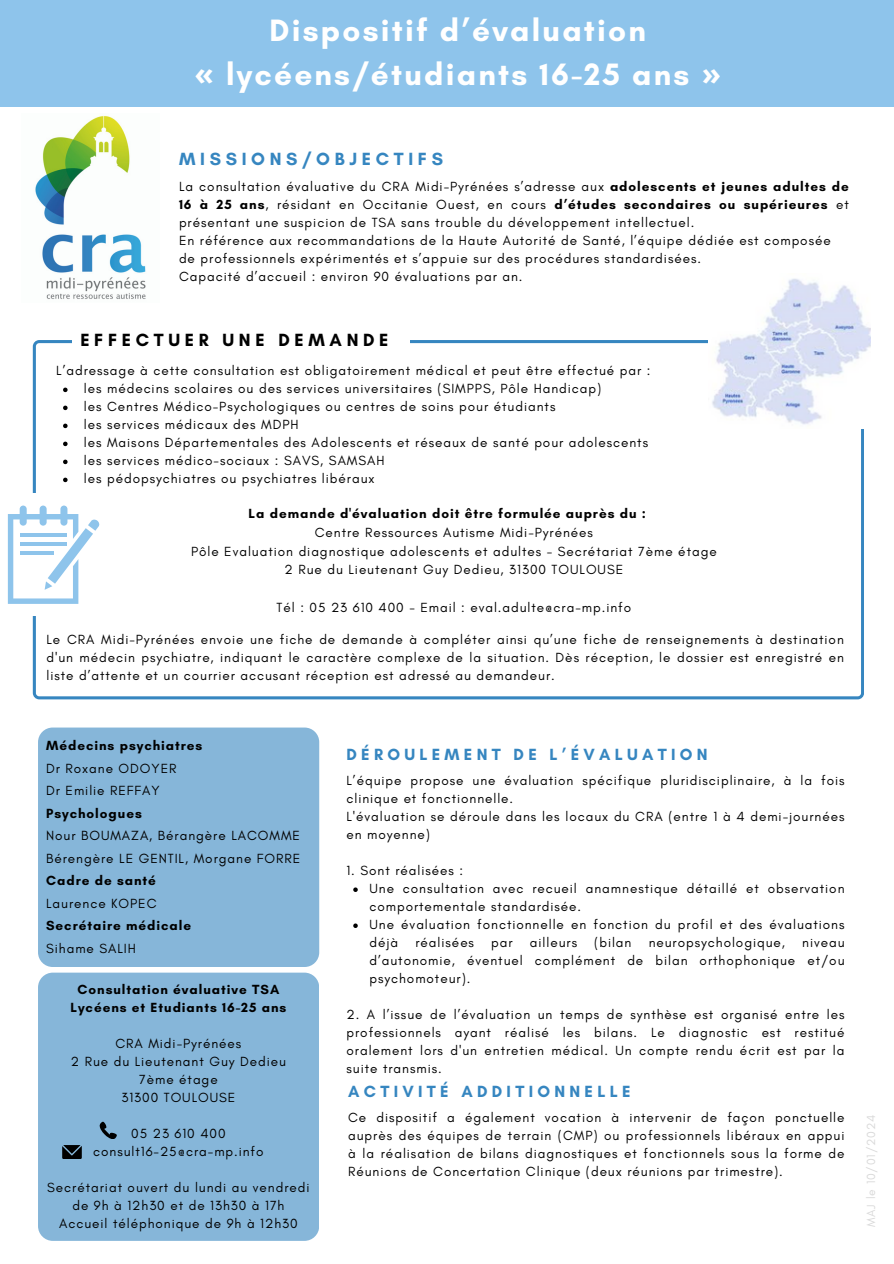
<style>
.page{position:relative;width:894px;height:1264px;background:#fff}
.page>*{position:absolute;margin:0;border:0;box-sizing:border-box;transform-origin:0 0}
.t1{font:700 31.5px "Glacial Indifference";letter-spacing:.07em;color:#fff}
.t2{font:700 18px "Glacial Indifference";letter-spacing:.26em;color:#000}
.t3{font:700 18px "Glacial Indifference";letter-spacing:.26em;color:#3686c0}
.t4{font:700 16.5px "Glacial Indifference";letter-spacing:.26em;color:#3686c0}
.t5{font:13.5px/18px "Glacial Indifference";letter-spacing:.07em;color:#000}
.t6{font:700 13.5px "Glacial Indifference";letter-spacing:.07em;color:#000}
.t7{font:12px "Glacial Indifference";letter-spacing:.07em;color:#d9d9d9}
.s1{font-family:"Noto Sans"}
.s2{font-weight:700}
</style>
<div class="page">
<svg style="left:33px;top:340px;width:830px;height:359px"></svg>
<img style="left:708px;top:278px;width:162px;height:151px">
<img style="left:35px;top:115px;width:111px;height:184px">
<div style="left:0;top:0;width:893px;height:107px;background:#8ec4eb"></div>
<div style="left:38px;top:972px;width:281px;height:268px;background:#86b6d9;border-radius:15px"></div>
<div style="left:38px;top:727px;width:281px;height:240px;background:#86b6d9;border-radius:15px"></div>
<div style="left:3px;top:493px;width:86px;height:123px;background:#fff"></div>
<svg style="left:8px;top:505px;width:92px;height:98px"></svg>
<svg style="left:353px;top:887px;width:4px;height:5px"></svg>
<svg style="left:353px;top:923px;width:4px;height:5px"></svg>
<div style="left:72px;top:320px;width:337px;height:36px;background:#fff"></div>
<svg style="left:63px;top:387px;width:5px;height:5px"></svg>
<svg style="left:63px;top:405px;width:5px;height:5px"></svg>
<svg style="left:63px;top:423px;width:5px;height:5px"></svg>
<svg style="left:63px;top:441px;width:5px;height:5px"></svg>
<svg style="left:63px;top:459px;width:5px;height:5px"></svg>
<svg style="left:63px;top:477px;width:5px;height:5px"></svg>
<svg style="left:100px;top:1121px;width:16px;height:17px"></svg>
<svg style="left:62px;top:1145px;width:19px;height:13px"></svg>
<p class="t1" style="left:269px;top:11px;width:378px">Dispositif d’évaluation</p>
<p class="t1" style="left:194px;top:55px;width:528px"><span class="s1">«</span> lycéens/étudiants 16-25 ans <span class="s1">»</span></p>
<p class="t3" style="left:179px;top:148px;width:265px">MISSIONS/OBJECTIFS</p>
<p class="t5" style="left:179px;top:177px;width:671px;text-align:justify">La consultation évaluative du CRA Midi-Pyrénées s’adresse aux <span class="s2">adolescents et jeunes adultes de 16 à 25 ans</span>, résidant en Occitanie Ouest, en cours <span class="s2">d’études secondaires ou supérieures</span> et présentant une suspicion de TSA sans trouble du développement intellectuel.</p>
<p class="t5" style="left:179px;top:231px;width:653px">En référence aux recommandations de la Haute Autorité de Santé, l’équipe dédiée est composée de professionnels expérimentés et s’appuie sur des procédures standardisées.</p>
<p class="t5" style="left:179px;top:267px;width:345px">Capacité d’accueil : environ 90 évaluations par an.</p>
<p class="t2" style="left:80px;top:329px;width:309px">EFFECTUER UNE DEMANDE</p>
<p class="t5" style="left:56px;top:361px;width:595px">L’adressage à cette consultation est obligatoirement médical et peut être effectué par :</p>
<p class="t5" style="left:84px;top:379px;width:518px">les médecins scolaires ou des services universitaires (SIMPPS, Pôle Handicap)</p>
<p class="t5" style="left:84px;top:397px;width:473px">les Centres Médico-Psychologiques ou centres de soins pour étudiants</p>
<p class="t5" style="left:84px;top:415px;width:216px">les services médicaux des MDPH</p>
<p class="t5" style="left:84px;top:433px;width:565px">les Maisons Départementales des Adolescents et réseaux de santé pour adolescents</p>
<p class="t5" style="left:84px;top:451px;width:302px">les services médico-sociaux : SAVS, SAMSAH</p>
<p class="t5" style="left:84px;top:469px;width:292px">les pédopsychiatres ou psychiatres libéraux</p>
<p class="t6" style="left:248px;top:505px;width:399px">La demande d'évaluation doit être formulée auprès du :</p>
<p class="t5" style="left:315px;top:523px;width:280px">Centre Ressources Autisme Midi-Pyrénées</p>
<p class="t5" style="left:191px;top:542px;width:527px">Pôle Evaluation diagnostique adolescents et adultes - Secrétariat 7ème étage</p>
<p class="t5" style="left:284px;top:560px;width:340px">2 Rue du Lieutenant Guy Dedieu, 31300 TOULOUSE</p>
<p class="t5" style="left:276px;top:598px;width:356px">Tél : 05 23 610 400 - Email : eval.adulte@cra-mp.info</p>
<p class="t5" style="left:46px;top:630px;width:798px;text-align:justify">Le CRA Midi-Pyrénées envoie une fiche de demande à compléter ainsi qu’une fiche de renseignements à destination d'un médecin psychiatre, indiquant le caractère complexe de la situation. Dès réception, le dossier est enregistré en liste d’attente et un courrier accusant réception est adressé au demandeur.</p>
<p class="t6" style="left:46px;top:737px;width:158px">Médecins psychiatres</p>
<p class="t5" style="left:46px;top:759px;width:132px">Dr Roxane ODOYER</p>
<p class="t5" style="left:46px;top:781px;width:115px">Dr Emilie REFFAY</p>
<p class="t6" style="left:46px;top:804px;width:97px">Psychologues</p>
<p class="t5" style="left:46px;top:826px;width:255px">Nour BOUMAZA, Bérangère LACOMME</p>
<p class="t5" style="left:46px;top:849px;width:255px">Bérengère LE GENTIL, Morgane FORRE</p>
<p class="t6" style="left:46px;top:872px;width:111px">Cadre de santé</p>
<p class="t5" style="left:46px;top:894px;width:112px">Laurence KOPEC</p>
<p class="t6" style="left:46px;top:917px;width:146px">Secrétaire médicale</p>
<p class="t5" style="left:46px;top:939px;width:91px">Sihame SALIH</p>
<p class="t6" style="left:77px;top:981px;width:203px">Consultation évaluative TSA</p>
<p class="t6" style="left:70px;top:999px;width:217px">Lycéens et Etudiants 16-25 ans</p>
<p class="t5" style="left:115px;top:1034px;width:127px">CRA Midi-Pyrénées</p>
<p class="t5" style="left:71px;top:1052px;width:216px">2 Rue du Lieutenant Guy Dedieu</p>
<p class="t5" style="left:139px;top:1070px;width:80px">7ème étage</p>
<p class="t5" style="left:121px;top:1088px;width:115px">31300 TOULOUSE</p>
<p class="t5" style="left:131px;top:1124px;width:96px">05 23 610 400</p>
<p class="t5" style="left:93px;top:1142px;width:172px">consult16-25@cra-mp.info</p>
<p class="t5" style="left:47px;top:1178px;width:264px;text-align:center">Secrétariat ouvert du lundi au vendredi de 9h à 12h30 et de 13h30 à 17h</p>
<p class="t5" style="left:59px;top:1214px;width:240px">Accueil téléphonique de 9h à 12h30</p>
<p class="t4" style="left:346px;top:744px;width:362px">DÉROULEMENT DE L’ÉVALUATION</p>
<p class="t5" style="left:346px;top:771px;width:499px">L’équipe propose une évaluation spécifique pluridisciplinaire, à la fois clinique et fonctionnelle.</p>
<p class="t5" style="left:346px;top:807px;width:499px">L'évaluation se déroule dans les locaux du CRA (entre 1 à 4 demi-journées en moyenne)</p>
<p class="t5" style="left:346px;top:861px;width:118px">1. Sont réalisées :</p>
<p class="t5" style="left:369px;top:879px;width:476px">Une consultation avec recueil anamnestique détaillé et observation comportementale standardisée.</p>
<p class="t5" style="left:369px;top:915px;width:476px">Une évaluation fonctionnelle en fonction du profil et des évaluations déjà</p>
<p class="t5" style="left:415px;top:933px;width:60px">réalisées</p>
<p class="t5" style="left:491px;top:933px;width:23px">par</p>
<p class="t5" style="left:529px;top:933px;width:49px">ailleurs</p>
<p class="t5" style="left:594px;top:933px;width:39px">(bilan</p>
<p class="t5" style="left:648px;top:933px;width:138px">neuropsychologique,</p>
<p class="t5" style="left:369px;top:933px;width:476px;text-align:justify;text-indent:432px">niveau d’autonomie, éventuel complément de bilan orthophonique et/ou psychomoteur).</p>
<p class="t5" style="left:346px;top:1005px;width:499px;text-align:justify">2. A l’issue de l’évaluation un temps de synthèse est organisé entre les professionnels ayant réalisé les bilans. Le diagnostic est restitué oralement lors d'un entretien médical. Un compte rendu écrit est par la suite transmis.</p>
<p class="t4" style="left:348px;top:1081px;width:284px">ACTIVITÉ ADDITIONNELLE</p>
<p class="t5" style="left:348px;top:1108px;width:498px;text-align:justify">Ce dispositif a également vocation à intervenir de façon ponctuelle auprès des équipes de terrain (CMP) ou professionnels libéraux en appui à la réalisation de bilans diagnostiques et fonctionnels sous la forme de Réunions de Concertation Clinique (deux réunions par trimestre).</p>
<p class="t7" style="left:863px;top:1226px;width:114px;rotate:-90deg">MAJ le 10/01/2024</p>
</div>
